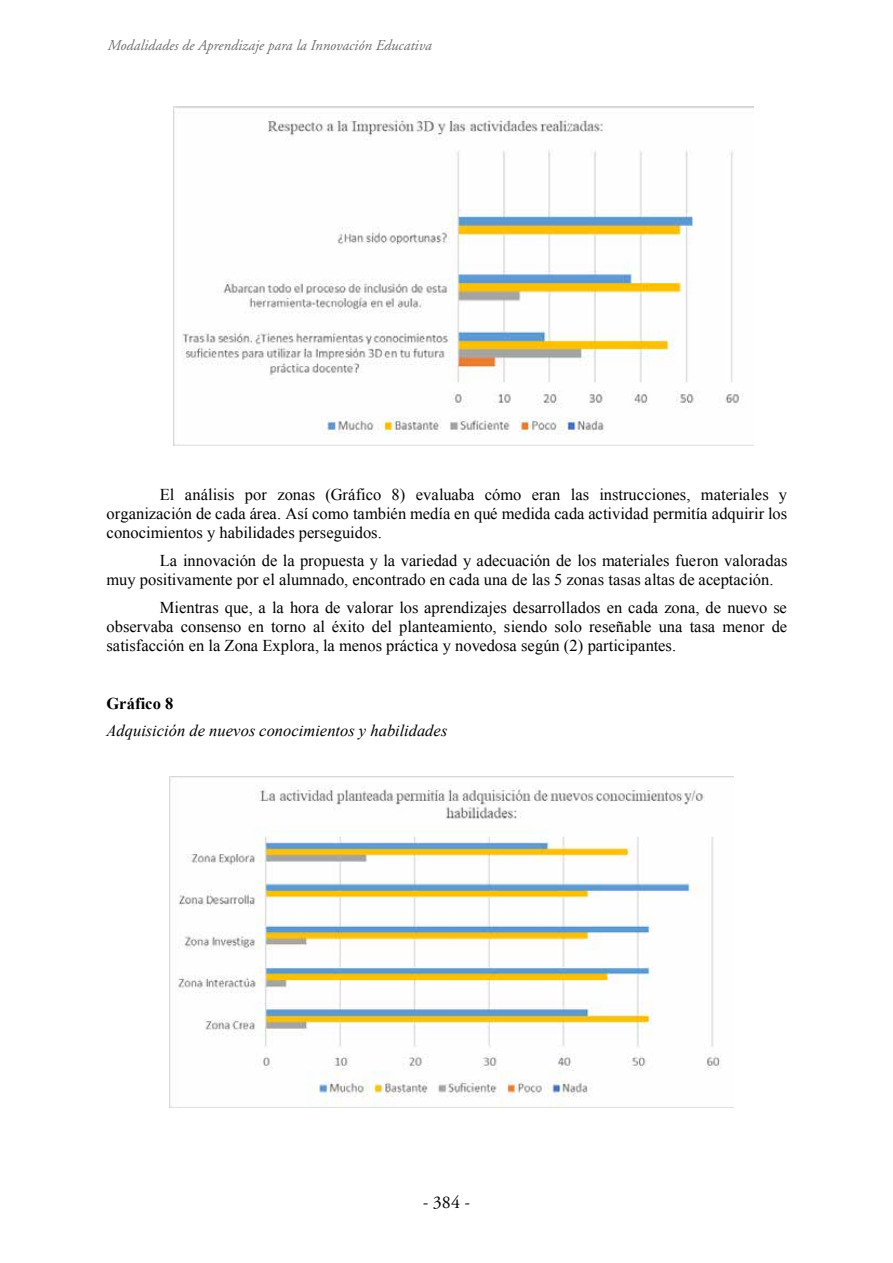
<style>
.page{position:relative;width:893px;height:1263px;background:#fff}
.page>*{position:absolute;margin:0;border:0;box-sizing:border-box;transform-origin:0 0}
.t1{font:18px "Adobe Garamond Pro";color:#000}
.t2{font:16.5px/19px "Times New Roman";color:#000;text-align:justify}
.t3{font:italic 16.5px "Times New Roman";color:#000}
.t4{font:700 16.5px "Times New Roman";letter-spacing:.005em;color:#000}
.t5{font:italic 15px "Adobe Garamond";color:#706f6f}
.s1{font-family:"Minion Pro"}
</style>
<div class="page">
<img style="left:174px;top:106px;width:579px;height:340px">
<img style="left:169px;top:777px;width:565px;height:330px">
<p class="t5" style="left:108px;top:38px;width:326px">Modalidades de Aprendizaje para la Innovación Educativa</p>
<p class="t2" style="left:107px;top:484px;width:682px;text-indent:53px">El análisis por zonas (Gráfico 8) evaluaba cómo eran las instrucciones, materiales y organización de cada área. Así como también medía en qué medida cada actividad permitía adquirir los conocimientos y habilidades perseguidos.</p>
<p class="t2" style="left:107px;top:550px;width:682px;text-indent:53px">La innovación de la propuesta y la variedad y adecuación de los materiales fueron valoradas muy positivamente por el alumnado, encontrado en cada una de las 5 zonas tasas altas de aceptación.</p>
<p class="t2" style="left:107px;top:597px;width:682px;text-indent:53px">Mientras que, a la hora de valorar los aprendizajes desarrollados en cada zona, de nuevo se observaba consenso en torno al éxito del planteamiento, siendo solo reseñable una tasa menor de satisfacción en la Zona Explora, la menos práctica y novedosa según (2) participantes.</p>
<p class="t4" style="left:107px;top:692px;width:68px">Gráfico 8</p>
<p class="t3" style="left:107px;top:719px;width:342px">Adquisición de nuevos conocimientos y habilidades</p>
<p class="t1" style="left:422px;top:1191px;width:49px"><span class="s1">-</span> 384 <span class="s1">-</span></p>
</div>
